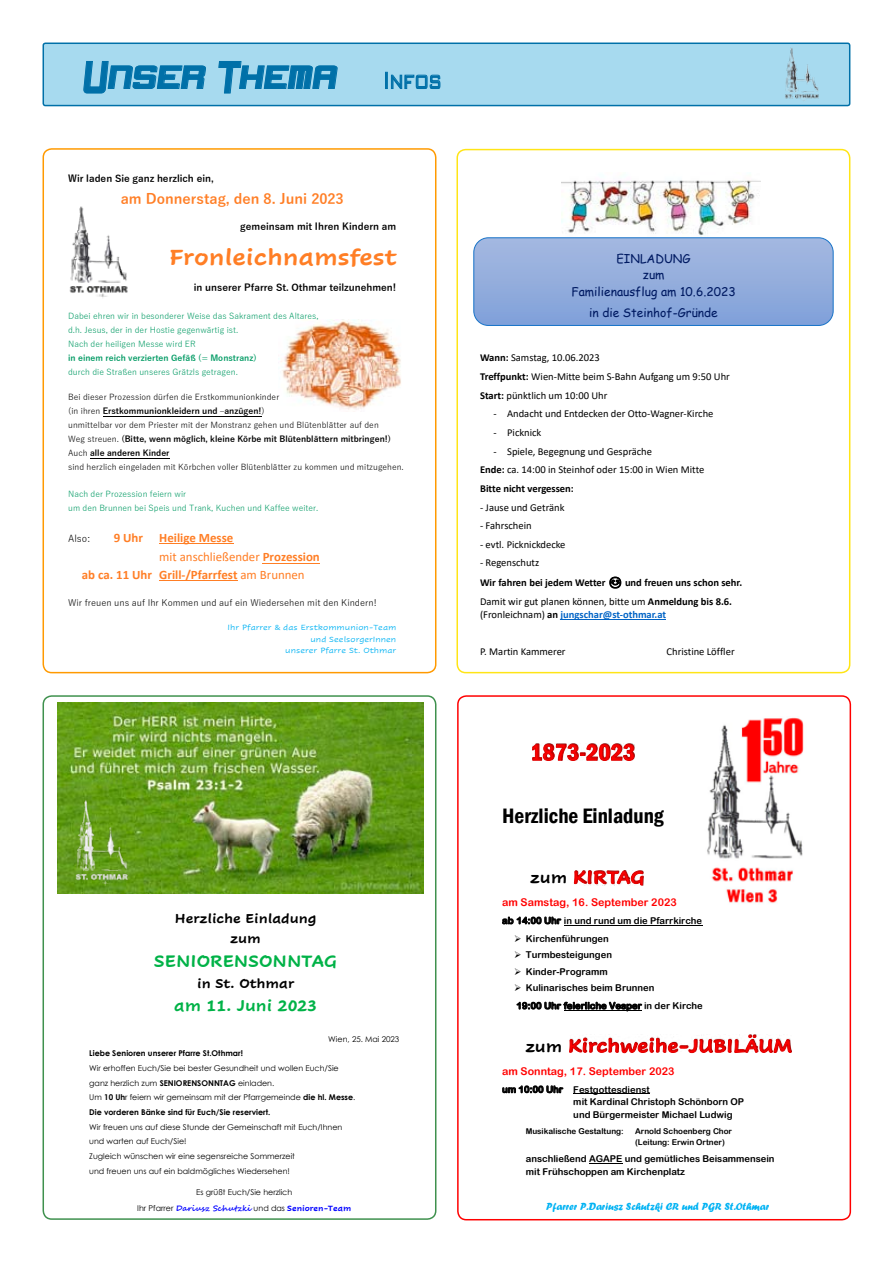
<style>
.page{position:relative;width:893px;height:1263px;background:#fff}
.page>*{position:absolute;margin:0;border:0;box-sizing:border-box;transform-origin:0 0}
.t1{font:45px "Never Say Die";letter-spacing:.07em;color:#0070a8;scale:.67 1}
.t2{font:700 23.1px "Cavolini";color:#ff7e25}
.t3{font:600 condensed 21.45px "Franklin Gothic";color:#000}
.t4{font:700 17.25px "Cavolini";color:#00b247}
.t5{font:700 16.05px "Cavolini";color:#000}
.t6{font:700 15.9px "Cavolini";color:#00b247}
.t7{font:700 14.1px "Yu Gothic";color:#ff7e25}
.t8{font:700 13.35px/19.6px "Cavolini";color:#000;text-align:center}
.t9{font:700 12.9px/19.5px "Calibri";color:#ff7e25}
.t10{font:12px/16.8px "Comic Sans MS";color:#001a62;text-align:center}
.t11{font:10.65px "Arial Rounded MT Bold";color:#f00}
.t12{font:10.65px "Forte";color:#00b2f3}
.t13{font:10.5px/18.6px "Calibri";color:#000}
.t14{font:700 10.5px/18.8px "Calibri";color:#000}
.t15{font:700 10.5px "Calibri";color:#0063c5}
.t16{font:700 9.6px "Yu Gothic";color:#000}
.t17{font:9.6px "Yu Gothic";color:#000}
.t18{font:9.45px/12.5px "Arial Rounded MT Bold";color:#000}
.t19{font:9px "Yu Gothic";color:#000}
.t20{font:8.4px/14px "Yu Gothic";color:#000}
.t21{font:8.4px/14px "Yu Gothic";color:#009a63}
.t22{font:700 8.4px "Yu Gothic";color:#009a63}
.t23{font:8.1px/10.6px "Arial Rounded MT Bold";color:#000}
.t24{font:7.95px/14.7px "Century Gothic";color:#000}
.t25{font:700 7.95px "Century Gothic";color:#000}
.t26{font:7.65px/11.4px "Cavolini";color:#00b2f3;text-align:right}
.s1{font-family:"Bank Gothic BT";font-weight:300;font-size:31.5px}
.s2{font-weight:700}
.s3{font-weight:400}
.s4{font-weight:400;color:#000}
.s5{color:#000}
.s6{font-family:"Segoe Script";font-weight:700;color:#00f}
.s7{font-family:"Cavolini";font-weight:700;color:#00f}
</style>
<div class="page">
<div style="left:43px;top:148px;width:393px;height:525px;border:2px solid #ff9a00;border-radius:9px"></div>
<div style="left:457px;top:695px;width:394px;height:525px;border:2px solid #f00;border-radius:9px"></div>
<div style="left:456px;top:149px;width:394px;height:524px;border:2px solid #ffe516;border-radius:9px"></div>
<img style="left:561px;top:180px;width:200px;height:56px">
<svg style="left:474px;top:238px;width:359px;height:87px;background:#92acdc"></svg>
<div style="left:474px;top:238px;width:359px;height:88px;border:1px solid #1773c8;border-radius:15px"></div>
<hr style="left:560px;top:619px;width:106px;height:1px;background:#0063c5">
<img style="left:57px;top:702px;width:366px;height:192px">
<img style="left:71px;top:799px;width:62px;height:87px">
<img style="left:281px;top:320px;width:120px;height:90px">
<hr style="left:103px;top:416px;width:159px;height:1px;background:#000">
<hr style="left:90px;top:458px;width:80px;height:1px;background:#000">
<hr style="left:159px;top:543px;width:74px;height:1px;background:#ff7e25">
<hr style="left:263px;top:563px;width:57px;height:1px;background:#ff7e25">
<hr style="left:159px;top:580px;width:79px;height:1px;background:#ff7e25">
<img style="left:69px;top:206px;width:59px;height:92px">
<svg style="left:535px;top:743px;width:100px;height:16px"></svg>
<img style="left:532px;top:744px;width:102px;height:17px">
<svg style="left:590px;top:871px;width:54px;height:15px"></svg>
<img style="left:574px;top:870px;width:69px;height:15px">
<svg style="left:502px;top:917px;width:59px;height:7px"></svg>
<hr style="left:564px;top:925px;width:138px;height:1px;background:#000">
<svg style="left:517px;top:1002px;width:125px;height:8px"></svg>
<hr style="left:564px;top:1010px;width:78px;height:1px;background:#000">
<img style="left:569px;top:1035px;width:223px;height:18px">
<svg style="left:502px;top:1085px;width:61px;height:8px"></svg>
<hr style="left:573px;top:1093px;width:77px;height:1px;background:#000">
<hr style="left:589px;top:1163px;width:33px;height:1px;background:#000">
<img style="left:707px;top:717px;width:97px;height:186px">
<div style="left:43px;top:695px;width:393px;height:525px;border:2px solid #3f914e;border-radius:9px"></div>
<div style="left:43px;top:43px;width:807px;height:63px;background:#a7daef;border-radius:2px"></div>
<div style="left:43px;top:43px;width:807px;height:63px;border:2px solid #0070a8;border-radius:2px"></div>
<div style="left:385px;top:72px;width:3px;height:17px;border:1px solid #0070a8"></div>
<svg style="left:391px;top:74px;width:50px;height:15px"></svg>
<svg style="left:83px;top:61px;width:123px;height:33px"></svg>
<svg style="left:218px;top:61px;width:120px;height:33px"></svg>
<img style="left:785px;top:48px;width:34px;height:53px">
<svg style="left:609px;top:577px;width:12px;height:11px"></svg>
<h1 class="t1" style="left:85px;top:49px;width:534px">Unser Thema <span class="s1">Infos</span></h1>
<p class="t16" style="left:68px;top:173px;width:147px">Wir laden Sie ganz herzlich ein,</p>
<h3 class="t7" style="left:121px;top:191px;width:225px">am Donnerstag, den 8. Juni 2023</h3>
<p class="t16" style="left:240px;top:221px;width:158px">gemeinsam mit Ihren Kindern am</p>
<h2 class="t2" style="left:169px;top:242px;width:228px">Fronleichnamsfest</h2>
<p class="t16" style="left:194px;top:282px;width:204px">in unserer Pfarre St. Othmar teilzunehmen!</p>
<p class="t21" style="left:68px;top:307px;width:252px">Dabei ehren wir in besonderer Weise das Sakrament des Altares, d.h. Jesus, der in der Hostie gegenwärtig ist.<br>Nach der heiligen Messe wird ER</p>
<p class="t22" style="left:68px;top:353px;width:190px">in einem reich verzierten Gefäß (= Monstranz)</p>
<p class="t21" style="left:68px;top:363px;width:171px">durch die Straßen unseres Grätzls getragen.</p>
<p class="t20" style="left:68px;top:389px;width:337px">Bei dieser Prozession dürfen die Erstkommunionkinder<br>(in ihren <span class="s2">Erstkommunionkleidern und ‒anzügen!</span>)<br>unmittelbar vor dem Priester mit der Monstranz gehen und Blütenblätter auf den<br>Weg streuen. <span class="s2">(Bitte, wenn möglich, kleine Körbe mit Blütenblättern mitbringen!)<br></span>Auch <span class="s2">alle anderen Kinder<br></span>sind herzlich eingeladen mit Körbchen voller Blütenblätter zu kommen und mitzugehen.</p>
<p class="t21" style="left:68px;top:486px;width:252px">Nach der Prozession feiern wir<br>um den Brunnen bei Speis und Trank, Kuchen und Kaffee weiter.</p>
<p class="t17" style="left:68px;top:529px;width:23px">Also:</p>
<h3 class="t9" style="left:114px;top:527px;width:31px">9 Uhr</h3>
<h3 class="t9" style="left:159px;top:527px;width:162px">Heilige Messe<br><span class="s3">mit anschließender</span> Prozession</h3>
<h3 class="t9" style="left:82px;top:565px;width:224px">ab ca. 11 Uhr Grill-/Pfarrfest <span class="s3">am Brunnen</span></h3>
<p class="t19" style="left:68px;top:594px;width:310px">Wir freuen uns auf Ihr Kommen und auf ein Wiedersehen mit den Kindern!</p>
<p class="t26" style="left:228px;top:622px;width:170px">Ihr Pfarrer &amp; das Erstkommunion-Team und SeelsorgerInnen<br>unserer Pfarre St. Othmar</p>
<h3 class="t10" style="left:571px;top:249px;width:166px">EINLADUNG<br>zum<br>Familienausflug am 10.6.2023</h3>
<h3 class="t10" style="left:589px;top:304px;width:130px">in die Steinhof-Gründe</h3>
<h3 class="t13" style="left:480px;top:348px;width:251px"><span class="s2">Wann:</span> Samstag, 10.06.2023<br><span class="s2">Treffpunkt:</span> Wien-Mitte beim S-Bahn Aufgang um 9:50 Uhr<br><span class="s2">Start:</span> pünktlich um 10:00 Uhr</h3>
<h3 class="t13" style="left:494px;top:404px;width:221px">- Andacht und Entdecken der Otto-Wagner-Kirche</h3>
<h3 class="t13" style="left:494px;top:423px;width:49px">- Picknick</h3>
<h3 class="t13" style="left:480px;top:441px;width:226px;text-indent:14px">- Spiele, Begegnung und Gespräche<br><span class="s2">Ende:</span> ca. 14:00 in Steinhof oder 15:00 in Wien Mitte<br><span class="s2">Bitte nicht vergessen:</span></h3>
<h3 class="t13" style="left:480px;top:497px;width:86px">- Jause und Getränk</h3>
<h3 class="t13" style="left:480px;top:516px;width:53px">- Fahrschein</h3>
<h3 class="t13" style="left:480px;top:535px;width:87px">- evtl. Picknickdecke</h3>
<h3 class="t13" style="left:480px;top:553px;width:61px">- Regenschutz</h3>
<h3 class="t14" style="left:480px;top:573px;width:127px">Wir fahren bei jedem Wetter</h3>
<h3 class="t14" style="left:480px;top:573px;width:264px;text-indent:145px">und freuen uns schon sehr.<br><span class="s3">Damit wir gut planen können, bitte um</span> Anmeldung bis 8.6.</h3>
<h3 class="t15" style="left:480px;top:607px;width:188px"><span class="s4">(Fronleichnam)</span> <span class="s5">an</span> jungschar@st-othmar.at</h3>
<h3 class="t13" style="left:480px;top:642px;width:87px">P. Martin Kammerer</h3>
<h3 class="t13" style="left:667px;top:642px;width:70px">Christine Löffler</h3>
<h3 class="t8" style="left:175px;top:909px;width:143px">Herzliche Einladung zum</h3>
<h3 class="t4" style="left:154px;top:950px;width:185px">SENIORENSONNTAG</h3>
<h3 class="t8" style="left:197px;top:974px;width:99px">in St. Othmar</h3>
<h3 class="t6" style="left:174px;top:995px;width:144px">am 11. Juni 2023</h3>
<p class="t24" style="left:328px;top:1031px;width:72px">Wien, 25. Mai 2023</p>
<p class="t25" style="left:89px;top:1047px;width:155px">Liebe Senioren unserer Pfarre St.Othmar!</p>
<p class="t24" style="left:89px;top:1061px;width:268px">Wir erhoffen Euch/Sie bei bester Gesundheit und wollen Euch/Sie ganz herzlich zum <span class="s2">SENIORENSONNTAG</span> einladen.<br>Um <span class="s2">10 Uh</span>r feiern wir gemeinsam mit der Pfarrgemeinde <span class="s2">die hl. Messe</span>.<br><span class="s2">Die vorderen Bänke sind für Euch/Sie reserviert.</span></p>
<p class="t24" style="left:89px;top:1119px;width:255px">Wir freuen uns auf diese Stunde der Gemeinschaft mit Euch/Ihnen und warten auf Euch/Sie!<br>Zugleich wünschen wir eine segensreiche Sommerzeit<br>und freuen uns auf ein baldmögliches Wiedersehen!</p>
<p class="t24" style="left:137px;top:1185px;width:215px;line-height:15.5px;text-align:center">Es grüßt Euch/Sie herzlich<br>Ihr Pfarrer <span class="s6">Dariusz Schutzki</span> und das <span class="s7">Senioren-Team</span></p>
<h3 class="t3" style="left:502px;top:801px;width:163px">Herzliche Einladung</h3>
<h3 class="t5" style="left:531px;top:868px;width:38px">zum</h3>
<h3 class="t11" style="left:502px;top:896px;width:176px">am Samstag, 16. September 2023</h3>
<p class="t18" style="left:502px;top:914px;width:202px">ab 14:00 Uhr in und rund um die Pfarrkirche</p>
<p class="t18" style="left:514px;top:932px;width:96px">➢ Kirchenführungen</p>
<p class="t18" style="left:514px;top:948px;width:99px">➢ Turmbesteigungen</p>
<p class="t18" style="left:514px;top:965px;width:95px">➢ Kinder-Programm</p>
<p class="t18" style="left:514px;top:979px;width:190px;line-height:17.9px">➢ Kulinarisches beim Brunnen<br>19:00 Uhr feierliche Vesper in der Kirche</p>
<h3 class="t5" style="left:526px;top:1036px;width:38px">zum</h3>
<h3 class="t11" style="left:502px;top:1065px;width:174px">am Sonntag, 17. September 2023</h3>
<p class="t18" style="left:573px;top:1083px;width:172px;text-indent:-71px">um 10:00 Uhr Festgottesdienst<br>mit Kardinal Christoph Schönborn OP und Bürgermeister Michael Ludwig</p>
<p class="t23" style="left:526px;top:1126px;width:99px">Musikalische Gestaltung:</p>
<p class="t23" style="left:635px;top:1126px;width:99px">Arnold Schoenberg Chor (Leitung: Erwin Ortner)</p>
<p class="t18" style="left:526px;top:1152px;width:250px">anschließend AGAPE und gemütliches Beisammensein mit Frühschoppen am Kirchenplatz</p>
<h3 class="t12" style="left:546px;top:1200px;width:224px">Pfarrer P.Dariusz Schutzki CR und PGR St.Othmar</h3>
</div>
